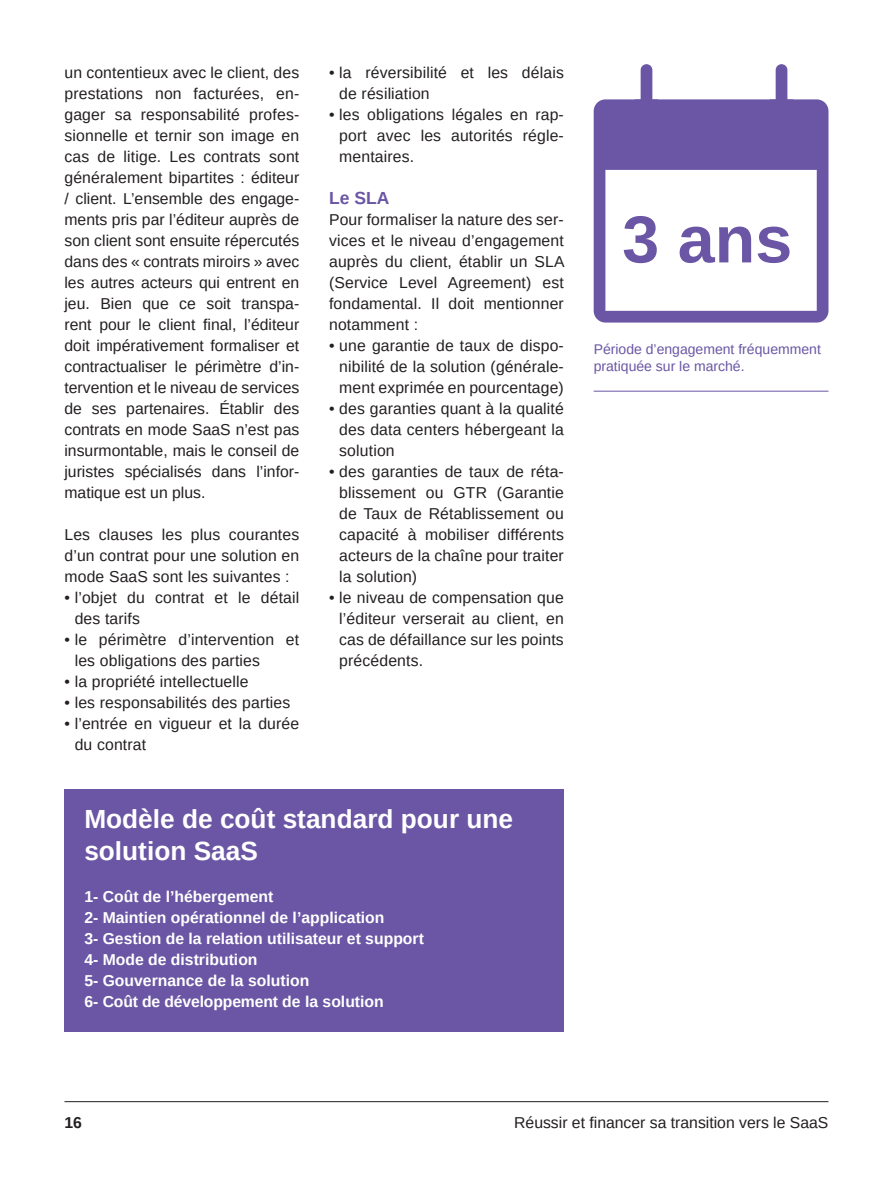
<style>
.page{position:relative;width:893px;height:1191px;background:#fff}
.page>*{position:absolute;margin:0;border:0;box-sizing:border-box;transform-origin:0 0}
.t1{font:700 66.5px "Arimo";color:#6a56a4}
.t2{font:700 26.25px/31.5px "Arimo";color:#fff}
.t3{font:700 17.5px "Arimo";color:#6a56a4}
.t4{font:15.75px/21px "Arimo";letter-spacing:.01em;color:#231f20;text-align:justify}
.t5{font:700 15.75px/21px "Arimo";color:#fff}
.t6{font:700 15.75px "Arimo";color:#231f20}
.t7{font:14px/17.5px "Arimo";color:#6a56a4}
</style>
<div class="page">
<hr style="left:64px;top:1101px;width:764px;height:1px;background:#231f20">
<div style="left:64px;top:789px;width:500px;height:242px;background:#6a56a4"></div>
<hr style="left:594px;top:391px;width:234px;height:1px;background:#6a56a4">
<svg style="left:594px;top:99px;width:234px;height:223px"></svg>
<svg style="left:629px;top:99px;width:35px;height:41px"></svg>
<div style="left:641px;top:64px;width:11px;height:65px;background:#6a56a4;border-radius:6px"></div>
<svg style="left:764px;top:99px;width:35px;height:41px"></svg>
<div style="left:776px;top:64px;width:11px;height:65px;background:#6a56a4;border-radius:6px"></div>
<p class="t4" style="left:64px;top:62px;width:236px">un contentieux avec le client, des prestations non facturées, en&shy;gager sa responsabilité profes&shy;sionnelle et ternir son image en cas de litige. Les contrats sont généralement bipartites : éditeur / client. L’ensemble des engage&shy;ments pris par l’éditeur auprès de son client sont ensuite répercutés dans des « contrats miroirs » avec les autres acteurs qui entrent en jeu. Bien que ce soit transpa&shy;rent pour le client final, l’éditeur doit impérativement formaliser et contractualiser le périmètre d’in&shy;tervention et le niveau de services de ses partenaires. Établir des contrats en mode SaaS n’est pas insurmontable, mais le conseil de juristes spécialisés dans l’infor&shy;matique est un plus.</p>
<p class="t4" style="left:64px;top:524px;width:236px">Les clauses les plus courantes d’un contrat pour une solution en mode SaaS sont les suivantes :</p>
<p class="t4" style="left:75px;top:587px;width:226px;text-indent:-10px">• l’objet du contrat et le détail des tarifs</p>
<p class="t4" style="left:75px;top:629px;width:226px;text-indent:-10px">• le périmètre d’intervention et les obligations des parties</p>
<p class="t4" style="left:64px;top:671px;width:186px">• la propriété intellectuelle</p>
<p class="t4" style="left:64px;top:692px;width:227px">• les responsabilités des parties</p>
<p class="t4" style="left:75px;top:713px;width:226px;text-indent:-10px">• l’entrée en vigueur et la durée du contrat</p>
<p class="t4" style="left:339px;top:62px;width:226px;text-indent:-10px">• la réversibilité et les délais de résiliation</p>
<p class="t4" style="left:339px;top:104px;width:226px;text-indent:-10px">• les obligations légales en rap&shy;port avec les autorités régle&shy;mentaires.</p>
<p class="t3" style="left:329px;top:186px;width:62px">Le SLA</p>
<p class="t4" style="left:329px;top:209px;width:237px">Pour formaliser la nature des ser&shy;vices et le niveau d’engagement auprès du client, établir un SLA (Service Level Agreement) est fondamental. Il doit mentionner notamment :</p>
<p class="t4" style="left:339px;top:335px;width:226px;text-indent:-10px">• une garantie de taux de dispo&shy;nibilité de la solution (générale&shy;ment exprimée en pourcentage)</p>
<p class="t4" style="left:339px;top:398px;width:226px;text-indent:-10px">• des garanties quant à la qualité des data centers hébergeant la solution</p>
<p class="t4" style="left:339px;top:461px;width:226px;text-indent:-10px">• des garanties de taux de réta&shy;blissement ou GTR (Garantie de Taux de Rétablissement ou capacité à mobiliser différents acteurs de la chaîne pour traiter la solution)</p>
<p class="t4" style="left:339px;top:587px;width:226px;text-indent:-10px">• le niveau de compensation que l’éditeur verserait au client, en cas de défaillance sur les points précédents.</p>
<h2 class="t2" style="left:84px;top:803px;width:430px">Modèle de coût standard pour une solution SaaS</h2>
<p class="t5" style="left:84px;top:886px;width:341px">1- Coût de l’hébergement<br>2- Maintien opérationnel de l’application<br>3- Gestion de la relation utilisateur et support 4- Mode de distribution<br>5- Gouvernance de la solution<br>6- Coût de développement de la solution</p>
<h1 class="t1" style="left:622px;top:194px;width:172px">3 ans</h1>
<p class="t7" style="left:594px;top:340px;width:229px">Période d’engagement fréquemment pratiquée sur le marché.</p>
<p class="t6" style="left:64px;top:1111px;width:19px">16</p>
<p class="t4" style="left:514px;top:1112px;width:316px">Réussir et financer sa transition vers le SaaS</p>
</div>
